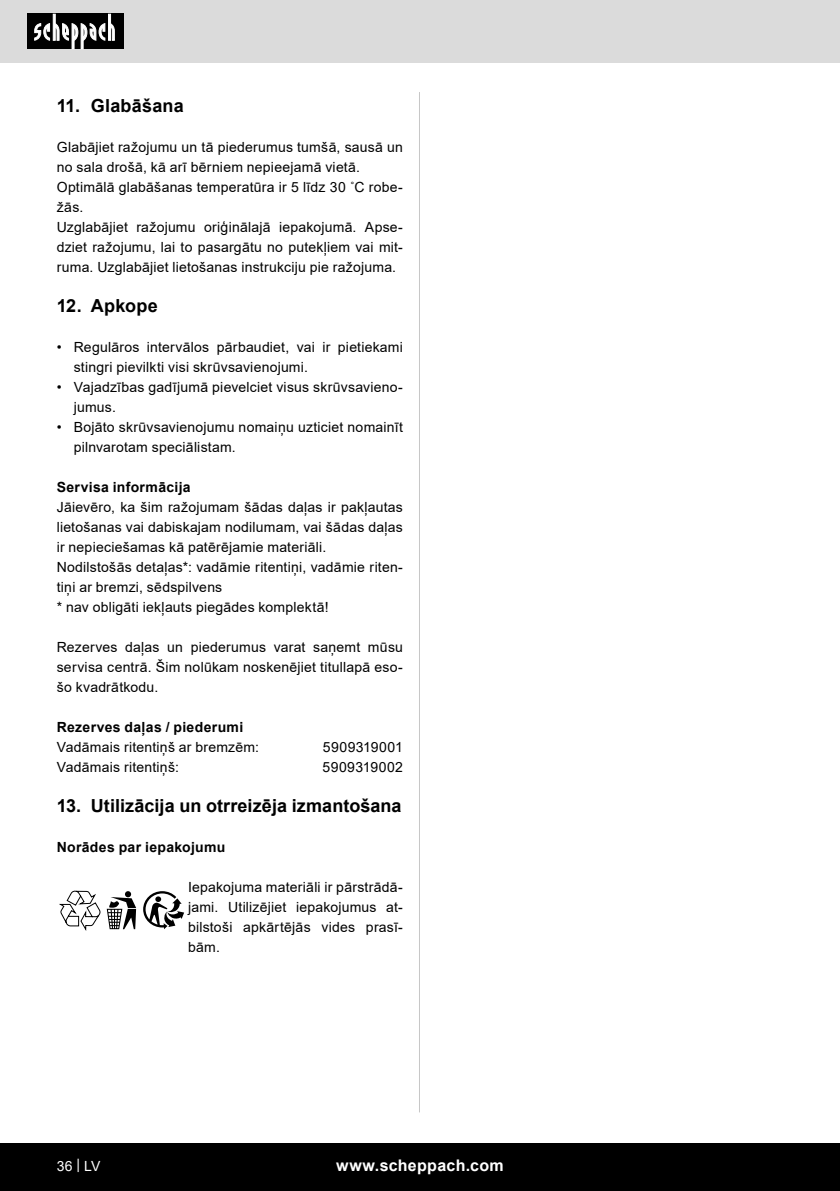
<style>
.page{position:relative;width:840px;height:1191px;background:#fff}
.page>*{position:absolute;margin:0;border:0;box-sizing:border-box;transform-origin:0 0}
.t1{font:700 18px "Arial";letter-spacing:.005em;color:#000}
.t2{font:700 16px "Arial";letter-spacing:.02em;color:#fff}
.Basiseinstellung{font:14px/20px "Arial";letter-spacing:.015em;color:#000}
.Basiseinstellung-2{font:700 14px "Arial";letter-spacing:.025em;color:#000}
.t3{font:14px "Arial";color:#fff}
</style>
<div class="page">
<div style="left:0;top:0;width:839px;height:63px;background:#dbdbdb"></div>
<div style="left:0;top:1143px;width:839px;height:48px;background:#000"></div>
<div style="left:27px;top:14px;width:96px;height:35px;background:#000"></div>
<svg style="left:34px;top:14px;width:81px;height:35px"></svg>
<hr style="left:419px;top:92px;width:1px;height:1020px;background:#c7c7c7">
<svg style="left:107px;top:891px;width:29px;height:38px"></svg>
<svg style="left:143px;top:891px;width:41px;height:38px"></svg>
<svg style="left:59px;top:890px;width:41px;height:41px"></svg>
<p class="t1" style="left:57px;top:93px;width:128px">11. Glabāšana</p>
<p class="Basiseinstellung" style="left:57px;top:137px;width:347px">Glabājiet ražojumu un tā piederumus tumšā, sausā un no sala drošā, kā arī bērniem nepieejamā vietā.</p>
<p class="Basiseinstellung" style="left:57px;top:177px;width:347px">Optimālā glabāšanas temperatūra ir 5 līdz 30 ˚C robe&shy;žās.</p>
<p class="Basiseinstellung" style="left:57px;top:217px;width:347px;text-align:justify">Uzglabājiet ražojumu oriģinālajā iepakojumā. Apse&shy;dziet ražojumu, lai to pasargātu no putekļiem vai mit&shy;ruma. Uzglabājiet lietošanas instrukciju pie ražojuma.</p>
<p class="t1" style="left:57px;top:293px;width:103px">12. Apkope</p>
<p class="Basiseinstellung" style="left:74px;top:337px;width:330px;text-indent:-17px">• Regulāros intervālos pārbaudiet, vai ir pietiekami stingri pievilkti visi skrūvsavienojumi.</p>
<p class="Basiseinstellung" style="left:74px;top:377px;width:330px;text-indent:-17px">• Vajadzības gadījumā pievelciet visus skrūvsavieno&shy;jumus.</p>
<p class="Basiseinstellung" style="left:74px;top:417px;width:330px;text-indent:-17px">• Bojāto skrūvsavienojumu nomaiņu uzticiet nomainīt pilnvarotam speciālistam.</p>
<p class="Basiseinstellung-2" style="left:57px;top:477px;width:135px">Servisa informācija</p>
<p class="Basiseinstellung" style="left:57px;top:497px;width:347px;text-align:justify">Jāievēro, ka šim ražojumam šādas daļas ir pakļautas lietošanas vai dabiskajam nodilumam, vai šādas daļas ir nepieciešamas kā patērējamie materiāli.</p>
<p class="Basiseinstellung" style="left:57px;top:557px;width:347px">Nodilstošās detaļas*: vadāmie ritentiņi, vadāmie riten&shy;tiņi ar bremzi, sēdspilvens</p>
<p class="Basiseinstellung" style="left:57px;top:597px;width:273px">* nav obligāti iekļauts piegādes komplektā!</p>
<p class="Basiseinstellung" style="left:57px;top:637px;width:347px;text-align:justify">Rezerves daļas un piederumus varat saņemt mūsu servisa centrā. Šim nolūkam noskenējiet titullapā eso&shy;šo kvadrātkodu.</p>
<p class="Basiseinstellung-2" style="left:57px;top:717px;width:188px">Rezerves daļas / piederumi</p>
<p class="Basiseinstellung" style="left:57px;top:737px;width:204px">Vadāmais ritentiņš ar bremzēm:</p>
<p class="Basiseinstellung" style="left:323px;top:737px;width:81px">5909319001</p>
<p class="Basiseinstellung" style="left:57px;top:757px;width:124px">Vadāmais ritentiņš:</p>
<p class="Basiseinstellung" style="left:322px;top:757px;width:82px">5909319002</p>
<p class="t1" style="left:57px;top:793px;width:346px">13. Utilizācija un otrreizēja izmantošana</p>
<p class="Basiseinstellung-2" style="left:57px;top:837px;width:170px">Norādes par iepakojumu</p>
<p class="Basiseinstellung" style="left:188px;top:877px;width:216px;text-align:justify">Iepakojuma materiāli ir pārstrādā&shy;jami. Utilizējiet iepakojumus at&shy;bilstoši apkārtējās vides prasī&shy;bām.</p>
<p class="t3" style="left:57px;top:1156px;width:45px">36 | LV</p>
<p class="t2" style="left:336px;top:1154px;width:169px">www.scheppach.com</p>
</div>
